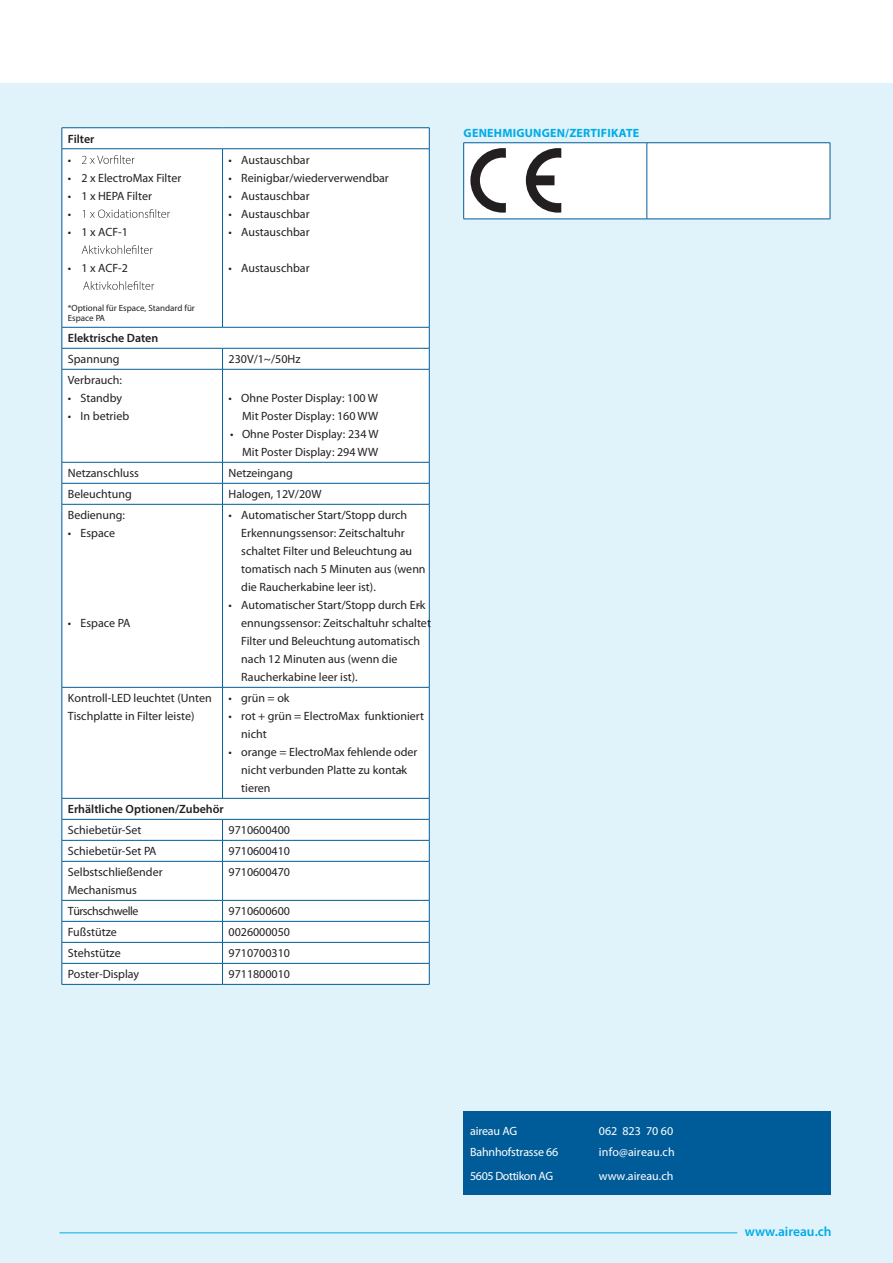
<style>
.page{position:relative;width:893px;height:1263px;background:#fff}
.page>*{position:absolute;margin:0;border:0;box-sizing:border-box;transform-origin:0 0}
.t1{font:600 13.5px "Myriad Pro";color:#00abe7}
.t2{font:300 12px/18px "Myriad Pro";color:#231f20}
.t3{font:600 12px/21px "Myriad Pro";color:#231f20}
.t4{font:12px "Myriad Pro";letter-spacing:-.015em;color:#fff}
.t5{font:700 12px "Myriad Pro";letter-spacing:.02em;color:#00abe7}
.t6{font:12px "Myriad Pro";letter-spacing:.01em;color:#fff}
.t7{font:12px "Myriad Pro";letter-spacing:-.035em;color:#fff}
.t8{font:300 12px "Myriad Pro";letter-spacing:-.04em;color:#231f20}
.t9{font:300 9px/10.5px "Myriad Pro";color:#231f20}
.s1{font-weight:300}
</style>
<div class="page">
<div style="left:0;top:84px;width:893px;height:1179px;background:#e0f3fb"></div>
<div style="left:463px;top:1111px;width:368px;height:84px;background:#005c98"></div>
<hr style="left:60px;top:1232px;width:677px;height:1px;background:#00abe7">
<div style="left:63px;top:128px;width:366px;height:856px;background:#fff"></div>
<hr style="left:62px;top:127px;width:161px;height:1px;background:#005c98">
<svg style="left:62px;top:128px;width:1px;height:20px"></svg>
<hr style="left:223px;top:127px;width:206px;height:1px;background:#005c98">
<svg style="left:429px;top:128px;width:1px;height:21px"></svg>
<hr style="left:62px;top:148px;width:161px;height:1px;background:#005c98">
<hr style="left:62px;top:149px;width:1px;height:178px;background:#005c98">
<hr style="left:223px;top:148px;width:206px;height:1px;background:#005c98">
<hr style="left:222px;top:149px;width:1px;height:178px;background:#005c98">
<hr style="left:429px;top:149px;width:1px;height:178px;background:#005c98">
<hr style="left:62px;top:327px;width:161px;height:1px;background:#005c98">
<hr style="left:223px;top:327px;width:206px;height:1px;background:#005c98">
<hr style="left:62px;top:348px;width:161px;height:1px;background:#005c98">
<svg style="left:62px;top:327px;width:1px;height:42px"></svg>
<hr style="left:223px;top:348px;width:206px;height:1px;background:#005c98">
<svg style="left:222px;top:348px;width:1px;height:21px"></svg>
<svg style="left:429px;top:327px;width:1px;height:42px"></svg>
<hr style="left:62px;top:369px;width:161px;height:1px;background:#005c98">
<hr style="left:62px;top:369px;width:1px;height:93px;background:#005c98">
<hr style="left:223px;top:369px;width:206px;height:1px;background:#005c98">
<hr style="left:222px;top:369px;width:1px;height:93px;background:#005c98">
<hr style="left:429px;top:369px;width:1px;height:93px;background:#005c98">
<hr style="left:62px;top:462px;width:161px;height:1px;background:#005c98">
<hr style="left:223px;top:462px;width:206px;height:1px;background:#005c98">
<hr style="left:62px;top:483px;width:161px;height:1px;background:#005c98">
<svg style="left:62px;top:462px;width:1px;height:42px"></svg>
<hr style="left:223px;top:483px;width:206px;height:1px;background:#005c98">
<svg style="left:222px;top:462px;width:1px;height:42px"></svg>
<svg style="left:429px;top:462px;width:1px;height:42px"></svg>
<hr style="left:62px;top:504px;width:161px;height:1px;background:#005c98">
<hr style="left:62px;top:504px;width:1px;height:183px;background:#005c98">
<hr style="left:223px;top:504px;width:206px;height:1px;background:#005c98">
<hr style="left:222px;top:504px;width:1px;height:183px;background:#005c98">
<hr style="left:429px;top:504px;width:1px;height:183px;background:#005c98">
<hr style="left:62px;top:687px;width:161px;height:1px;background:#005c98">
<hr style="left:62px;top:687px;width:1px;height:111px;background:#005c98">
<hr style="left:223px;top:687px;width:206px;height:1px;background:#005c98">
<hr style="left:222px;top:687px;width:1px;height:111px;background:#005c98">
<hr style="left:429px;top:687px;width:1px;height:111px;background:#005c98">
<hr style="left:62px;top:798px;width:161px;height:1px;background:#005c98">
<hr style="left:223px;top:798px;width:206px;height:1px;background:#005c98">
<hr style="left:62px;top:819px;width:161px;height:1px;background:#005c98">
<hr style="left:223px;top:819px;width:206px;height:1px;background:#005c98">
<hr style="left:62px;top:840px;width:161px;height:1px;background:#005c98">
<svg style="left:62px;top:798px;width:1px;height:63px"></svg>
<hr style="left:223px;top:840px;width:206px;height:1px;background:#005c98">
<svg style="left:222px;top:819px;width:1px;height:42px"></svg>
<svg style="left:429px;top:798px;width:1px;height:63px"></svg>
<hr style="left:62px;top:861px;width:161px;height:1px;background:#005c98">
<hr style="left:62px;top:861px;width:1px;height:39px;background:#005c98">
<hr style="left:223px;top:861px;width:206px;height:1px;background:#005c98">
<hr style="left:222px;top:861px;width:1px;height:39px;background:#005c98">
<hr style="left:429px;top:861px;width:1px;height:39px;background:#005c98">
<hr style="left:62px;top:900px;width:161px;height:1px;background:#005c98">
<hr style="left:223px;top:900px;width:206px;height:1px;background:#005c98">
<hr style="left:62px;top:921px;width:161px;height:1px;background:#005c98">
<hr style="left:223px;top:921px;width:206px;height:1px;background:#005c98">
<hr style="left:62px;top:942px;width:161px;height:1px;background:#005c98">
<hr style="left:223px;top:942px;width:206px;height:1px;background:#005c98">
<hr style="left:62px;top:963px;width:161px;height:1px;background:#005c98">
<svg style="left:62px;top:900px;width:1px;height:84px"></svg>
<hr style="left:223px;top:963px;width:206px;height:1px;background:#005c98">
<svg style="left:222px;top:900px;width:1px;height:84px"></svg>
<svg style="left:429px;top:900px;width:1px;height:84px"></svg>
<hr style="left:62px;top:984px;width:161px;height:1px;background:#005c98">
<hr style="left:223px;top:984px;width:206px;height:1px;background:#005c98">
<svg style="left:82px;top:155px;width:52px;height:9px"></svg>
<svg style="left:83px;top:209px;width:87px;height:9px"></svg>
<svg style="left:82px;top:245px;width:71px;height:9px"></svg>
<svg style="left:83px;top:281px;width:71px;height:9px"></svg>
<hr style="left:463px;top:142px;width:184px;height:1px;background:#005c98">
<hr style="left:463px;top:143px;width:1px;height:76px;background:#005c98">
<hr style="left:647px;top:142px;width:183px;height:1px;background:#005c98">
<hr style="left:830px;top:143px;width:1px;height:76px;background:#005c98">
<hr style="left:463px;top:219px;width:184px;height:1px;background:#005c98">
<hr style="left:647px;top:219px;width:183px;height:1px;background:#005c98">
<svg style="left:464px;top:143px;width:366px;height:76px"></svg>
<p class="t3" style="left:68px;top:128px;width:28px">Filter <span class="s1">•</span></p>
<p class="t2" style="left:68px;top:169px;width:115px">• 2 x ElectroMax Filter</p>
<p class="t2" style="left:68px;top:187px;width:86px">• 1 x HEPA Filter •</p>
<p class="t2" style="left:68px;top:223px;width:62px">• 1 x ACF-1</p>
<p class="t2" style="left:68px;top:259px;width:62px">• 1 x ACF-2</p>
<p class="t9" style="left:68px;top:302px;width:129px">*Optional für Espace, Standard für<br>Espace PA</p>
<p class="t3" style="left:68px;top:327px;width:92px">Elektrische Daten<br><span class="s1">Spannung</span></p>
<p class="t2" style="left:68px;top:371px;width:56px">Verbrauch:</p>
<p class="t2" style="left:68px;top:389px;width:56px">• Standby</p>
<p class="t2" style="left:68px;top:407px;width:63px">• In betrieb</p>
<p class="t2" style="left:229px;top:151px;width:83px">• Austauschbar</p>
<p class="t2" style="left:229px;top:169px;width:162px">• Reinigbar/wiederverwendbar</p>
<p class="t2" style="left:229px;top:187px;width:83px">• Austauschbar</p>
<p class="t2" style="left:229px;top:205px;width:83px">• Austauschbar</p>
<p class="t2" style="left:229px;top:223px;width:83px">• Austauschbar</p>
<p class="t2" style="left:229px;top:259px;width:83px">• Austauschbar</p>
<p class="t2" style="left:229px;top:350px;width:74px">230V/1~/50Hz</p>
<p class="t2" style="left:229px;top:389px;width:151px;text-align:right">• Ohne Poster Display: 100 W<br>Mit Poster Display: 160 WW</p>
<p class="t2" style="left:230px;top:425px;width:150px;text-align:right">• Ohne Poster Display: 234 W<br>Mit Poster Display: 294 WW</p>
<p class="t2" style="left:68px;top:464px;width:73px">Netzanschluss</p>
<p class="t2" style="left:229px;top:464px;width:66px">Netzeingang</p>
<p class="t2" style="left:68px;top:485px;width:65px">Beleuchtung</p>
<p class="t2" style="left:229px;top:485px;width:95px">Halogen, 12V/20W</p>
<p class="t2" style="left:68px;top:506px;width:59px">Bedienung:</p>
<p class="t2" style="left:68px;top:524px;width:49px">• Espace</p>
<p class="t2" style="left:241px;top:506px;width:186px;text-indent:-13px">• Automatischer Start/Stopp durch Erkennungssensor: Zeitschaltuhr schaltet Filter und Beleuchtung au&shy;tomatisch nach 5 Minuten aus (wenn die Raucherkabine leer ist).</p>
<p class="t2" style="left:241px;top:596px;width:191px;text-indent:-13px">• Automatischer Start/Stopp durch Erk&shy;ennungssensor: Zeitschaltuhr schaltet Filter und Beleuchtung automatisch nach 12 Minuten aus (wenn die Raucherkabine leer ist).</p>
<p class="t2" style="left:68px;top:614px;width:64px">• Espace PA</p>
<p class="t2" style="left:68px;top:689px;width:146px">Kontroll-LED leuchtet (Unten<br>Tischplatte in Filter leiste)</p>
<p class="t2" style="left:229px;top:689px;width:63px">• grün = ok</p>
<p class="t2" style="left:241px;top:707px;width:184px;text-indent:-13px">• rot + grün = ElectroMax funktioniert nicht</p>
<p class="t2" style="left:241px;top:743px;width:178px;text-indent:-13px">• orange = ElectroMax fehlende oder nicht verbunden Platte zu kontak&shy;tieren</p>
<p class="t3" style="left:68px;top:798px;width:157px">Erhältliche Optionen/Zubehör<br><span class="s1">Schiebetür-Set</span></p>
<p class="t2" style="left:229px;top:821px;width:63px">9710600400</p>
<p class="t2" style="left:68px;top:842px;width:90px">Schiebetür-Set PA</p>
<p class="t2" style="left:229px;top:842px;width:63px">9710600410</p>
<p class="t2" style="left:68px;top:863px;width:96px">Selbstschließender<br>Mechanismus</p>
<p class="t2" style="left:229px;top:863px;width:63px">9710600470</p>
<p class="t2" style="left:229px;top:902px;width:63px">9710600600</p>
<p class="t2" style="left:68px;top:923px;width:50px">Fußstütze</p>
<p class="t2" style="left:229px;top:923px;width:63px">0026000050</p>
<p class="t2" style="left:68px;top:944px;width:54px">Stehstütze</p>
<p class="t2" style="left:229px;top:944px;width:63px">9710700310</p>
<p class="t2" style="left:68px;top:965px;width:73px">Poster-Display</p>
<p class="t2" style="left:229px;top:965px;width:63px">9711800010</p>
<p class="t8" style="left:68px;top:904px;width:72px">Türschschwelle</p>
<p class="t5" style="left:464px;top:125px;width:177px">GENEHMIGUNGEN/ZERTIFIKATE</p>
<p class="t4" style="left:470px;top:1124px;width:49px">aireau AG</p>
<p class="t4" style="left:599px;top:1124px;width:76px">062 823 70 60</p>
<p class="t4" style="left:470px;top:1145px;width:90px">Bahnhofstrasse 66</p>
<p class="t6" style="left:599px;top:1145px;width:77px">info@aireau.ch</p>
<p class="t7" style="left:470px;top:1168px;width:85px">5605 Dottikon AG</p>
<p class="t4" style="left:599px;top:1168px;width:76px">www.aireau.ch</p>
<p class="t1" style="left:745px;top:1223px;width:88px">www.aireau.ch</p>
</div>
